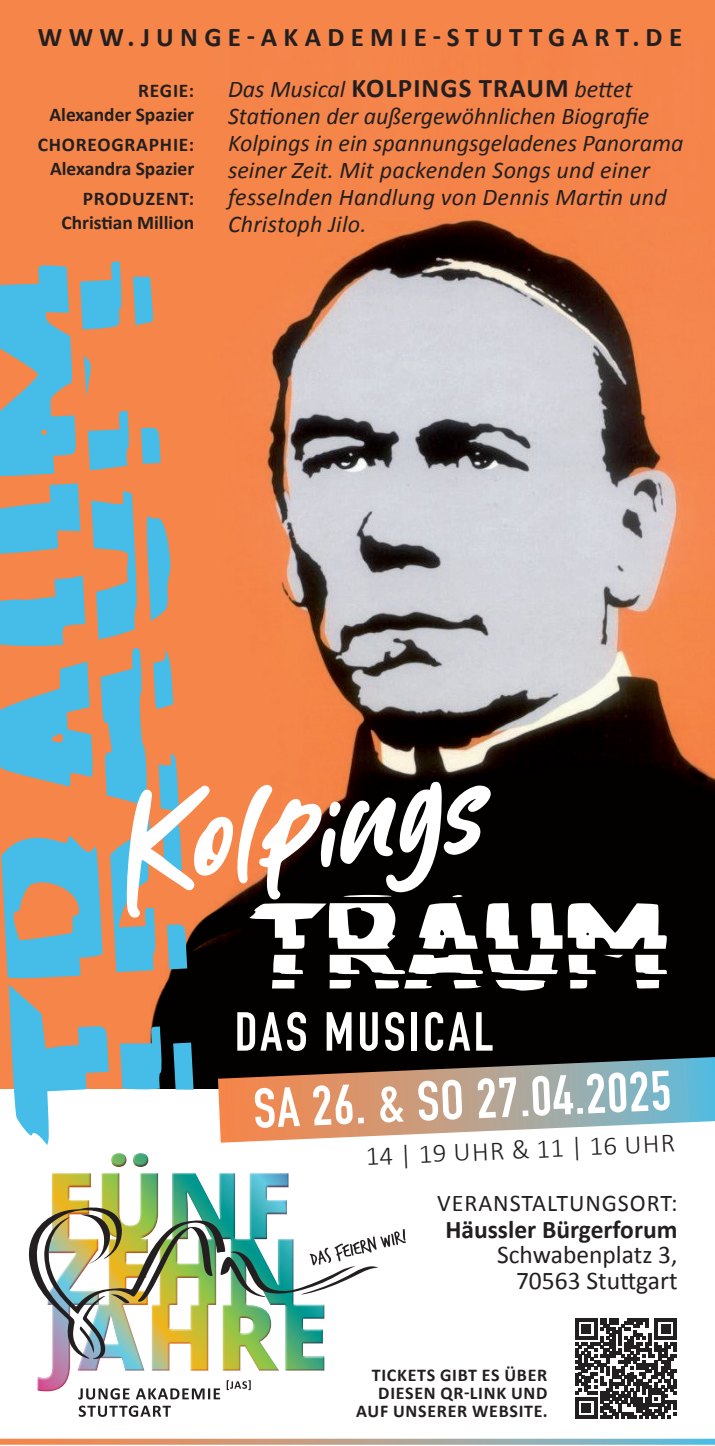
<style>
.page{position:relative;width:715px;height:1446px;background:#fff}
.page>*{position:absolute;margin:0;border:0;box-sizing:border-box;transform-origin:0 0}
.t1{font:276px "c Captain Glitch";color:#45bde8}
.t2{font:700 55.2px "DIN Condensed";color:#fff}
.t3{font:700 54px "DIN Condensed";letter-spacing:.06em;color:#fff}
.t4{font:700 27px "Calibri";letter-spacing:.235em;color:#231f20}
.t5{font:300 27px "Calibri";color:#231f20}
.t6{font:25.5px/25.5px "Calibri";color:#231f20;text-align:right}
.t7{font:700 25.5px "Calibri";color:#231f20}
.t8{font:italic 24px/27px "Calibri";color:#231f20}
.t9{font:24px "Calibri";letter-spacing:.04em;color:#231f20}
.t10{font:700 19.5px/24px "Calibri";color:#231f20;text-align:right}
.t11{font:700 18px/18px "Calibri";letter-spacing:.04em;color:#231f20;text-align:right}
.s1{font-weight:700;font-style:normal;font-size:27px}
</style>
<div class="page">
<div style="left:0;top:0;width:714px;height:1089px;background:#f58549"></div>
<img style="left:150px;top:217px;width:564px;height:872px">
<svg style="left:126px;top:781px;width:365px;height:137px"></svg>
<svg style="left:249px;top:895px;width:417px;height:95px;background:#6e6c6c"></svg>
<svg style="left:218px;top:1057px;width:496px;height:85px;background:#a89789"></svg>
<svg style="left:575px;top:1318px;width:101px;height:100px"></svg>
<div style="left:35px;top:1154px;width:291px;height:238px;background:#e36d7f;opacity:.92"></div>
<img style="left:43px;top:1213px;width:283px;height:146px">
<svg style="left:137px;top:1226px;width:75px;height:76px"></svg>
<svg style="left:220px;top:1256px;width:46px;height:41px"></svg>
<img style="left:28px;top:1207px;width:101px;height:151px">
<svg style="left:301px;top:1229px;width:104px;height:65px"></svg>
<svg style="left:79px;top:1405px;width:92px;height:12px"></svg>
<svg style="left:78px;top:1388px;width:142px;height:11px"></svg>
<svg style="left:226px;top:1380px;width:25px;height:10px"></svg>
<svg style="left:0;top:1438px;width:714px;height:6px;background:#bdac9d"></svg>
<p class="t4" style="left:38px;top:20px;width:645px">WWW.JUNGE-AKADEMIE-STUTTGART.DE</p>
<p class="t10" style="left:49px;top:79px;width:146px">REGIE:<br>Alexander Spazier</p>
<p class="t10" style="left:38px;top:133px;width:158px">CHOREOGRAPHIE:<br>Alexandra Spazier</p>
<p class="t10" style="left:61px;top:187px;width:134px">PRODUZENT:<br>Christian Million</p>
<h1 class="t1" style="left:-2px;top:1135px;width:874px;rotate:-93deg">TRAUM</h1>
<p class="t8" style="left:228px;top:74px;width:457px">Das Musical <span class="s1">KOLPINGS TRAUM</span> bettet Stationen der außergewöhnlichen Biografie Kolpings in ein spannungsgeladenes Panorama seiner Zeit. Mit packenden Songs und einer fesselnden Handlung von Dennis Martin und Christoph Jilo.</p>
<h3 class="t3" style="left:235px;top:995px;width:260px">DAS MUSICAL</h3>
<h2 class="t2" style="left:251px;top:1073px;width:419px;rotate:-3deg">SA 26. &amp; SO 27.04.2025</h2>
<p class="t5" style="left:364px;top:1140px;width:311px;rotate:-3deg">14 | 19 UHR &amp; 11 | 16 UHR</p>
<p class="t9" style="left:437px;top:1187px;width:242px">VERANSTALTUNGSORT:</p>
<p class="t7" style="left:445px;top:1212px;width:233px">Häussler Bürgerforum</p>
<p class="t6" style="left:497px;top:1242px;width:182px">Schwabenplatz 3,<br>70563 Stuttgart</p>
<p class="t11" style="left:356px;top:1366px;width:193px">TICKETS GIBT ES ÜBER<br>DIESEN QR-LINK UND<br>AUF UNSERER WEBSITE.</p>
</div>
